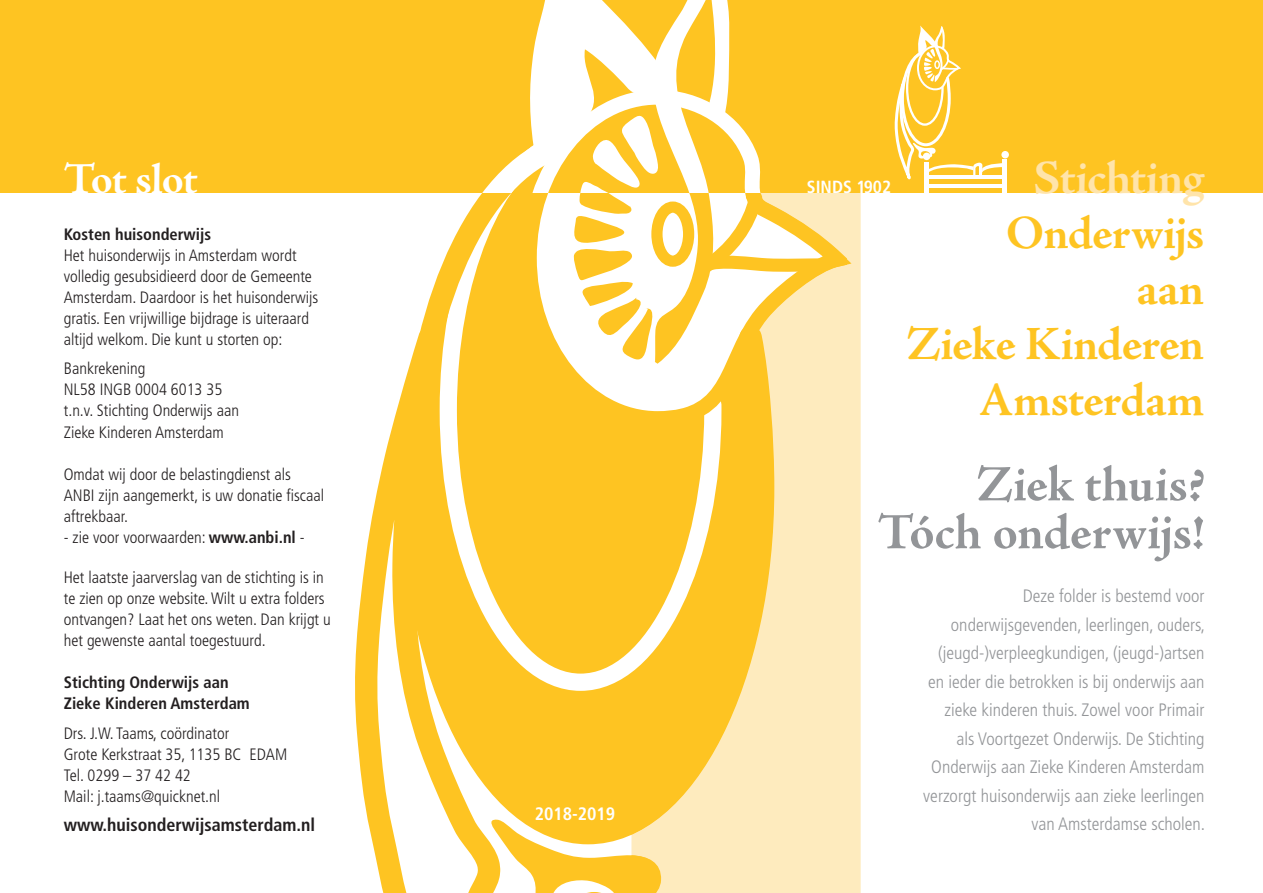
<style>
.page{position:relative;width:1263px;height:893px;background:#fff}
.page>*{position:absolute;margin:0;border:0;box-sizing:border-box;transform-origin:0 0}
.t1{font:700 51.15px/47.8px "Adobe Jenson Pro";letter-spacing:-.005em;color:#939598;text-align:right}
.t2{font:700 48px/55.5px "Adobe Jenson Pro";letter-spacing:-.01em;color:#fec422;text-align:right}
.t3{font:700 48px "Adobe Jenson Pro";letter-spacing:-.015em;color:#ffe4aa}
.t4{font:700 44.55px "Adobe Jenson Pro";letter-spacing:-.025em;color:#fff}
.t5{font:300 condensed 18px/28.5px "Frutiger LT";color:#939598;text-align:right}
.t6{font:700 condensed 18px "Frutiger LT";color:#231f20}
.t7{font:700 condensed 18px "Frutiger LT";color:#fff}
.t8{font:700 condensed 17.55px "Frutiger LT";color:#fff}
.t9{font:300 condensed 16.5px/21px "Frutiger LT";color:#231f20}
.t10{font:700 condensed 16.5px/21px "Frutiger LT";color:#231f20}
.s1{font-weight:700}
</style>
<div class="page">
<div style="left:662px;top:433px;width:199px;height:460px;background:#feebbe"></div>
<svg style="left:847px;top:193px;width:14px;height:240px;background:#feebbe"></svg>
<div style="left:0;top:0;width:1263px;height:193px;background:#fec422"></div>
<svg style="left:513px;top:855px;width:149px;height:38px"></svg>
<svg style="left:426px;top:225px;width:359px;height:630px;background:#fecf4e"></svg>
<svg style="left:514px;top:193px;width:333px;height:240px"></svg>
<svg style="left:355px;top:310px;width:158px;height:583px"></svg>
<svg style="left:461px;top:0;width:373px;height:364px"></svg>
<div style="left:924px;top:162px;width:5px;height:31px;background:#fff"></div>
<hr style="left:1003px;top:160px;width:4px;height:33px;background:#fff">
<div style="left:1001px;top:151px;width:8px;height:7px;background:#fff;border-radius:50%"></div>
<hr style="left:926px;top:175px;width:79px;height:4px;background:#fff">
<hr style="left:926px;top:184px;width:79px;height:4px;background:#fff">
<svg style="left:894px;top:26px;width:109px;height:152px"></svg>
<h3 class="t4" style="left:64px;top:154px;width:135px">Tot slot</h3>
<p class="t10" style="left:64px;top:224px;width:149px">Kosten huisonderwijs</p>
<p class="t9" style="left:64px;top:245px;width:256px">Het huisonderwijs in Amsterdam wordt volledig gesubsidieerd door de Gemeente Amsterdam. Daardoor is het huisonderwijs gratis. Een vrijwillige bijdrage is uiteraard altijd welkom. Die kunt u storten op:</p>
<p class="t9" style="left:64px;top:358px;width:177px">Bankrekening<br>NL58 INGB 0004 6013 35 t.n.v. Stichting Onderwijs aan<br>Zieke Kinderen Amsterdam</p>
<p class="t9" style="left:64px;top:463px;width:262px">Omdat wij door de belastingdienst als<br>ANBI zijn aangemerkt, is uw donatie fiscaal aftrekbaar.</p>
<p class="t9" style="left:64px;top:526px;width:242px">- zie voor voorwaarden: <span class="s1">www.anbi.nl</span> -</p>
<p class="t9" style="left:64px;top:567px;width:269px">Het laatste jaarverslag van de stichting is in te zien op onze website. Wilt u extra folders ontvangen? Laat het ons weten. Dan krijgt u het gewenste aantal toegestuurd.</p>
<p class="t10" style="left:64px;top:672px;width:187px">Stichting Onderwijs aan<br>Zieke Kinderen Amsterdam</p>
<p class="t9" style="left:64px;top:723px;width:225px">Drs. J.W. Taams, coördinator<br>Grote Kerkstraat 35, 1135 BC EDAM<br>Tel. 0299 – 37 42 42<br>Mail: j.taams@quicknet.nl</p>
<p class="t6" style="left:64px;top:814px;width:253px">www.huisonderwijsamsterdam.nl</p>
<p class="t7" style="left:535px;top:803px;width:82px">2018-2019</p>
<p class="t8" style="left:807px;top:176px;width:86px">SINDS 1902</p>
<h2 class="t3" style="left:1033px;top:151px;width:172px">Stichting</h2>
<h2 class="t2" style="left:906px;top:207px;width:299px">Onderwijs<br>aan<br>Zieke Kinderen<br>Amsterdam</h2>
<h1 class="t1" style="left:878px;top:461px;width:328px">Ziek thuis?<br>Tóch onderwijs!</h1>
<p class="t5" style="left:923px;top:582px;width:283px">Deze folder is bestemd voor onderwijsgevenden, leerlingen, ouders, (jeugd-)verpleegkundigen, (jeugd-)artsen en ieder die betrokken is bij onderwijs aan zieke kinderen thuis. Zowel voor Primair als Voortgezet Onderwijs. De Stichting Onderwijs aan Zieke Kinderen Amsterdam verzorgt huisonderwijs aan zieke leerlingen van Amsterdamse scholen.</p>
</div>
